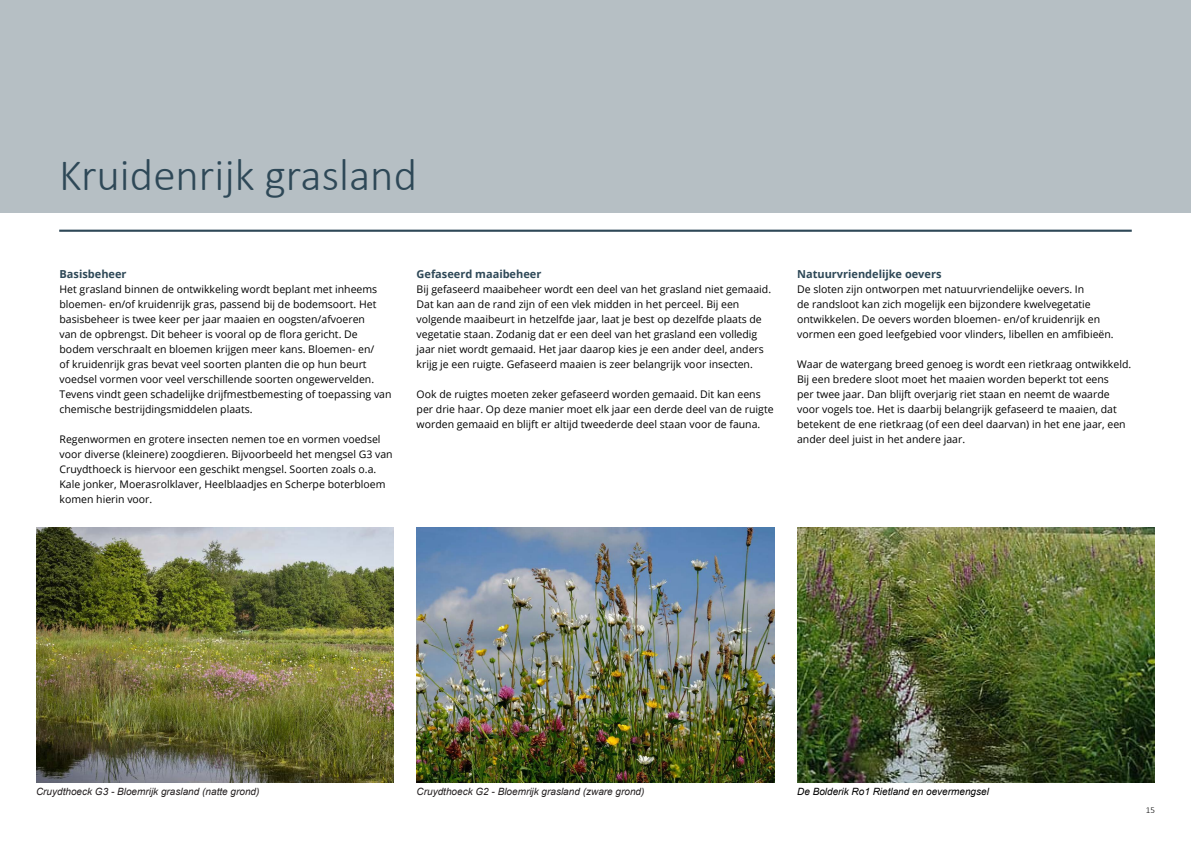
<style>
.page{position:relative;width:1191px;height:842px;background:#fff}
.page>*{position:absolute;margin:0;border:0;box-sizing:border-box;transform-origin:0 0}
.t1{font:300 45px "Calibri";color:#2e4857}
.t2{font:700 11px "Open Sans";color:#2e4857}
.t3{font:10.5px/15px "Open Sans";color:#000}
.t4{font:italic 10px "Arial";color:#231f20}
.t5{font:italic 10px "Arial";color:#000}
.t6{font:300 9px "Calibri";color:#000}
</style>
<div class="page">
<div style="left:0;top:0;width:1191px;height:213px;background:#b6bfc4"></div>
<hr style="left:59px;top:230px;width:1072px;height:2px;background:#2e4857">
<img style="left:36px;top:527px;width:358px;height:255px">
<img style="left:416px;top:527px;width:358px;height:255px">
<img style="left:797px;top:527px;width:358px;height:255px">
<p class="t1" style="left:59px;top:147px;width:359px">Kruidenrijk grasland</p>
<p class="t2" style="left:60px;top:266px;width:69px">Basisbeheer</p>
<p class="t3" style="left:60px;top:281px;width:333px">Het grasland binnen de ontwikkeling wordt beplant met inheems bloemen- en/of kruidenrijk gras, passend bij de bodemsoort. Het basisbeheer is twee keer per jaar maaien en oogsten/afvoeren<br>van de opbrengst. Dit beheer is vooral op de flora gericht. De bodem verschraalt en bloemen krijgen meer kans. Bloemen- en/<br>of kruidenrijk gras bevat veel soorten planten die op hun beurt voedsel vormen voor veel verschillende soorten ongewervelden.<br>Tevens vindt geen schadelijke drijfmestbemesting of toepassing van chemische bestrijdingsmiddelen plaats.</p>
<p class="t3" style="left:60px;top:431px;width:334px">Regenwormen en grotere insecten nemen toe en vormen voedsel voor diverse (kleinere) zoogdieren. Bijvoorbeeld het mengsel G3 van Cruydthoeck is hiervoor een geschikt mengsel. Soorten zoals o.a.<br>Kale jonker, Moerasrolklaver, Heelblaadjes en Scherpe boterbloem komen hierin voor.</p>
<p class="t2" style="left:416px;top:266px;width:126px">Gefaseerd maaibeheer</p>
<p class="t3" style="left:416px;top:281px;width:356px">Bij gefaseerd maaibeheer wordt een deel van het grasland niet gemaaid.<br>Dat kan aan de rand zijn of een vlek midden in het perceel. Bij een volgende maaibeurt in hetzelfde jaar, laat je best op dezelfde plaats de vegetatie staan. Zodanig dat er een deel van het grasland een volledig jaar niet wordt gemaaid. Het jaar daarop kies je een ander deel, anders krijg je een ruigte. Gefaseerd maaien is zeer belangrijk voor insecten.</p>
<p class="t3" style="left:416px;top:386px;width:358px">Ook de ruigtes moeten zeker gefaseerd worden gemaaid. Dit kan eens per drie haar. Op deze manier moet elk jaar een derde deel van de ruigte worden gemaaid en blijft er altijd tweederde deel staan voor de fauna.</p>
<p class="t2" style="left:797px;top:266px;width:146px">Natuurvriendelijke oevers</p>
<p class="t3" style="left:797px;top:281px;width:318px">De sloten zijn ontworpen met natuurvriendelijke oevers. In<br>de randsloot kan zich mogelijk een bijzondere kwelvegetatie ontwikkelen. De oevers worden bloemen- en/of kruidenrijk en vormen een goed leefgebied voor vlinders, libellen en amfibieën.</p>
<p class="t3" style="left:797px;top:356px;width:335px">Waar de watergang breed genoeg is wordt een rietkraag ontwikkeld.<br>Bij een bredere sloot moet het maaien worden beperkt tot eens<br>per twee jaar. Dan blijft overjarig riet staan en neemt de waarde voor vogels toe. Het is daarbij belangrijk gefaseerd te maaien, dat betekent de ene rietkraag (of een deel daarvan) in het ene jaar, een ander deel juist in het andere jaar.</p>
<p class="t4" style="left:36px;top:785px;width:225px">Cruydthoeck G3 - Bloemrijk grasland (natte grond)</p>
<p class="t4" style="left:416px;top:785px;width:229px">Cruydthoeck G2 - Bloemrijk grasland (zware grond)</p>
<p class="t5" style="left:797px;top:785px;width:193px">De Bolderik Ro1 Rietland en oevermengsel</p>
<p class="t6" style="left:1145px;top:804px;width:11px">15</p>
</div>
